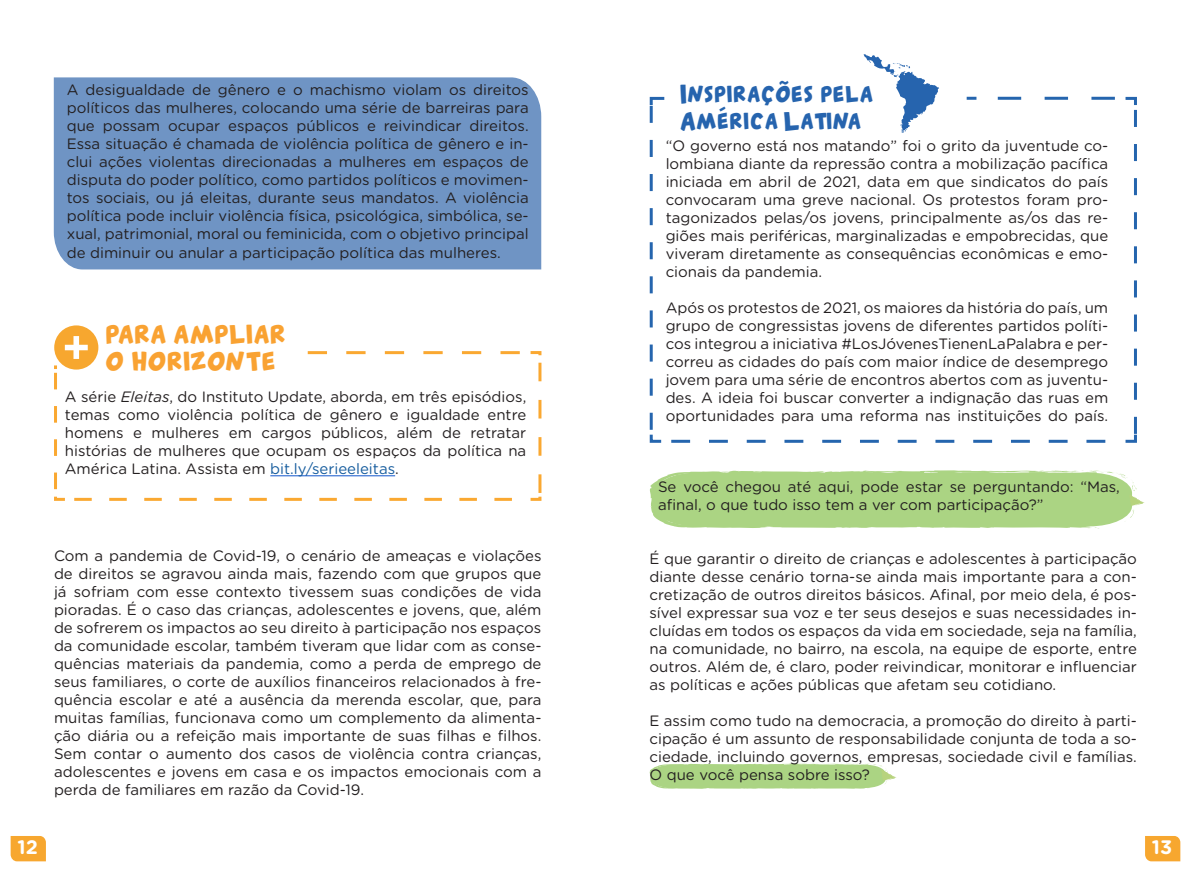
<style>
.page{position:relative;width:1191px;height:872px;background:#fff}
.page>*{position:absolute;margin:0;border:0;box-sizing:border-box;transform-origin:0 0}
.t1{font:700 22.35px/27px "Canted FX";color:#2664ae}
.t2{font:700 22.35px/26.8px "Canted FX";color:#f9a232}
.t3{font:700 19.5px "Gotham Rounded";color:#fff}
.t4{font:15px/18px "Gotham Rounded";color:#231f20;text-align:justify}
.s1{font-style:italic}
.s2{color:#175d9e}
</style>
<div class="page">
<svg style="left:11px;top:836px;width:35px;height:25px"></svg>
<svg style="left:1145px;top:836px;width:35px;height:25px"></svg>
<svg style="left:649px;top:763px;width:247px;height:26px;background:#b5d992"></svg>
<div style="left:54px;top:77px;width:487px;height:192px;background:#6f94c4"></div>
<hr style="left:270px;top:475px;width:125px;height:1px;background:#15c">
<svg style="left:530px;top:351px;width:12px;height:150px"></svg>
<svg style="left:74px;top:498px;width:438px;height:3px"></svg>
<svg style="left:54px;top:365px;width:14px;height:136px"></svg>
<div style="left:54px;top:325px;width:44px;height:44px;background:#f7a72f;border-radius:50%"></div>
<svg style="left:65px;top:336px;width:23px;height:23px"></svg>
<svg style="left:1125px;top:96px;width:12px;height:347px"></svg>
<svg style="left:649px;top:54px;width:465px;height:389px"></svg>
<svg style="left:308px;top:351px;width:212px;height:3px"></svg>
<svg style="left:649px;top:470px;width:495px;height:59px;background:#b3d88f"></svg>
<p class="t4" style="left:67px;top:80px;width:463px">A desigualdade de gênero e o machismo violam os direitos políticos das mulheres, colocando uma série de barreiras para que possam ocupar espaços públicos e reivindicar direitos.<br>Essa situação é chamada de violência política de gênero e in&shy;clui ações violentas direcionadas a mulheres em espaços de disputa do poder político, como partidos políticos e movimen&shy;tos sociais, ou já eleitas, durante seus mandatos. A violência política pode incluir violência física, psicológica, simbólica, se&shy;xual, patrimonial, moral ou feminicida, com o objetivo principal de diminuir ou anular a participação política das mulheres.</p>
<h1 class="t2" style="left:106px;top:318px;width:182px">PARA AMPLIAR<br>O HORIZONTE</h1>
<p class="t4" style="left:65px;top:387px;width:463px">A série <span class="s1">Eleitas</span>, do Instituto Update, aborda, em três episódios, temas como violência política de gênero e igualdade entre homens e mulheres em cargos públicos, além de retratar histórias de mulheres que ocupam os espaços da política na América Latina. Assista em <span class="s2">bit.ly/serieeleitas</span>.</p>
<p class="t4" style="left:54px;top:546px;width:489px">Com a pandemia de Covid-19, o cenário de ameaças e violações de direitos se agravou ainda mais, fazendo com que grupos que já sofriam com esse contexto tivessem suas condições de vida pioradas. É o caso das crianças, adolescentes e jovens, que, além de sofrerem os impactos ao seu direito à participação nos espaços da comunidade escolar, também tiveram que lidar com as conse&shy;quências materiais da pandemia, como a perda de emprego de seus familiares, o corte de auxílios financeiros relacionados à fre&shy;quência escolar e até a ausência da merenda escolar, que, para muitas famílias, funcionava como um complemento da alimenta&shy;ção diária ou a refeição mais importante de suas filhas e filhos.<br>Sem contar o aumento dos casos de violência contra crianças, adolescentes e jovens em casa e os impactos emocionais com a perda de familiares em razão da Covid-19.</p>
<h1 class="t1" style="left:680px;top:78px;width:195px">Inspirações pela<br>América Latina</h1>
<p class="t4" style="left:665px;top:136px;width:444px">“O governo está nos matando” foi o grito da juventude co&shy;lombiana diante da repressão contra a mobilização pacífica iniciada em abril de 2021, data em que sindicatos do país convocaram uma greve nacional. Os protestos foram pro&shy;tagonizados pelas/os jovens, principalmente as/os das re&shy;giões mais periféricas, marginalizadas e empobrecidas, que viveram diretamente as consequências econômicas e emo&shy;cionais da pandemia.</p>
<p class="t4" style="left:665px;top:298px;width:444px">Após os protestos de 2021, os maiores da história do país, um grupo de congressistas jovens de diferentes partidos políti&shy;cos integrou a iniciativa #LosJóvenesTienenLaPalabra e per&shy;correu as cidades do país com maior índice de desemprego jovem para uma série de encontros abertos com as juventu&shy;des. A ideia foi buscar converter a indignação das ruas em oportunidades para uma reforma nas instituições do país.</p>
<p class="t4" style="left:658px;top:477px;width:463px">Se você chegou até aqui, pode estar se perguntando: “Mas, afinal, o que tudo isso tem a ver com participação?”</p>
<p class="t4" style="left:649px;top:549px;width:489px">É que garantir o direito de crianças e adolescentes à participação diante desse cenário torna-se ainda mais importante para a con&shy;cretização de outros direitos básicos. Afinal, por meio dela, é pos&shy;sível expressar sua voz e ter seus desejos e suas necessidades in&shy;cluídas em todos os espaços da vida em sociedade, seja na família, na comunidade, no bairro, na escola, na equipe de esporte, entre outros. Além de, é claro, poder reivindicar, monitorar e influenciar as políticas e ações públicas que afetam seu cotidiano.</p>
<p class="t4" style="left:649px;top:711px;width:489px">E assim como tudo na democracia, a promoção do direito à parti&shy;cipação é um assunto de responsabilidade conjunta de toda a so&shy;ciedade, incluindo governos, empresas, sociedade civil e famílias.<br>O que você pensa sobre isso?</p>
<h2 class="t3" style="left:17px;top:833px;width:22px">12</h2>
<h2 class="t3" style="left:1151px;top:833px;width:22px">13</h2>
</div>
